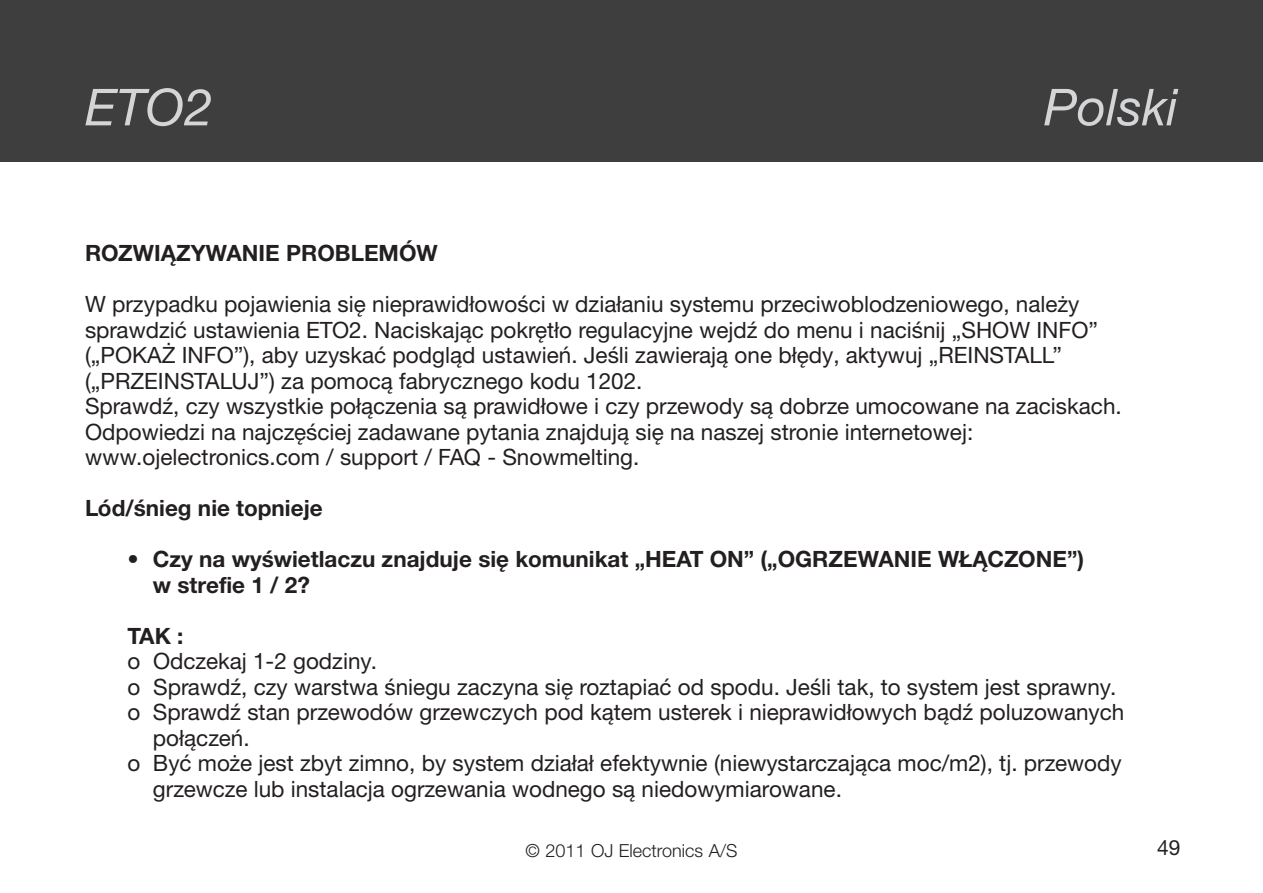
<style>
.page{position:relative;width:1263px;height:893px;background:#fff}
.page>*{position:absolute;margin:0;border:0;box-sizing:border-box;transform-origin:0 0}
.t1{font:italic 51px "Helvetica Neue";color:#d4d5d7}
.t2{font:22.5px/25.5px "Helvetica Neue LTW1 G";color:#231f20}
.t3{font:700 22.5px/25.5px "Helvetica Neue LTW1 G";color:#231f20}
.t4{font:21px "Helvetica Neue LTW1 G";color:#231f20}
.t5{font:300 18px "Helvetica Neue";color:#231f20}
</style>
<div class="page">
<div style="left:0;top:0;width:1263px;height:162px;background:#3e3e3f"></div>
<h1 class="t1" style="left:85px;top:77px;width:129px">ETO2</h1>
<h1 class="t1" style="left:1044px;top:77px;width:136px">Polski</h1>
<p class="t3" style="left:85px;top:242px;width:354px">ROZWIĄZYWANIE PROBLEMÓW</p>
<p class="t2" style="left:85px;top:293px;width:1038px">W przypadku pojawienia się nieprawidłowości w działaniu systemu przeciwoblodzeniowego, należy sprawdzić ustawienia ETO2. Naciskając pokrętło regulacyjne wejdź do menu i naciśnij „SHOW INFO” („POKAŻ INFO”), aby uzyskać podgląd ustawień. Jeśli zawierają one błędy, aktywuj „REINSTALL” („PRZEINSTALUJ”) za pomocą fabrycznego kodu 1202.<br>Sprawdź, czy wszystkie połączenia są prawidłowe i czy przewody są dobrze umocowane na zaciskach.<br>Odpowiedzi na najczęściej zadawane pytania znajdują się na naszej stronie internetowej: www.ojelectronics.com / support / FAQ - Snowmelting.</p>
<p class="t3" style="left:85px;top:497px;width:239px">Lód/śnieg nie topnieje</p>
<p class="t3" style="left:153px;top:548px;width:933px;text-indent:-25px">• Czy na wyświetlaczu znajduje się komunikat „HEAT ON” („OGRZEWANIE WŁĄCZONE”) w strefie 1 / 2?</p>
<p class="t3" style="left:128px;top:625px;width:57px">TAK :</p>
<p class="t2" style="left:128px;top:650px;width:251px">o Odczekaj 1-2 godziny.</p>
<p class="t2" style="left:128px;top:676px;width:990px">o Sprawdź, czy warstwa śniegu zaczyna się roztapiać od spodu. Jeśli tak, to system jest sprawny.</p>
<p class="t2" style="left:128px;top:701px;width:998px">o Sprawdź stan przewodów grzewczych pod kątem usterek i nieprawidłowych bądź poluzowanych</p>
<p class="t2" style="left:153px;top:727px;width:98px">połączeń.</p>
<p class="t2" style="left:128px;top:752px;width:996px">o Być może jest zbyt zimno, by system działał efektywnie (niewystarczająca moc/m2), tj. przewody</p>
<p class="t2" style="left:153px;top:778px;width:690px">grzewcze lub instalacja ogrzewania wodnego są niedowymiarowane.</p>
<p class="t5" style="left:526px;top:840px;width:213px">© 2011 OJ Electronics A/S</p>
<p class="t4" style="left:1157px;top:840px;width:25px">49</p>
</div>
